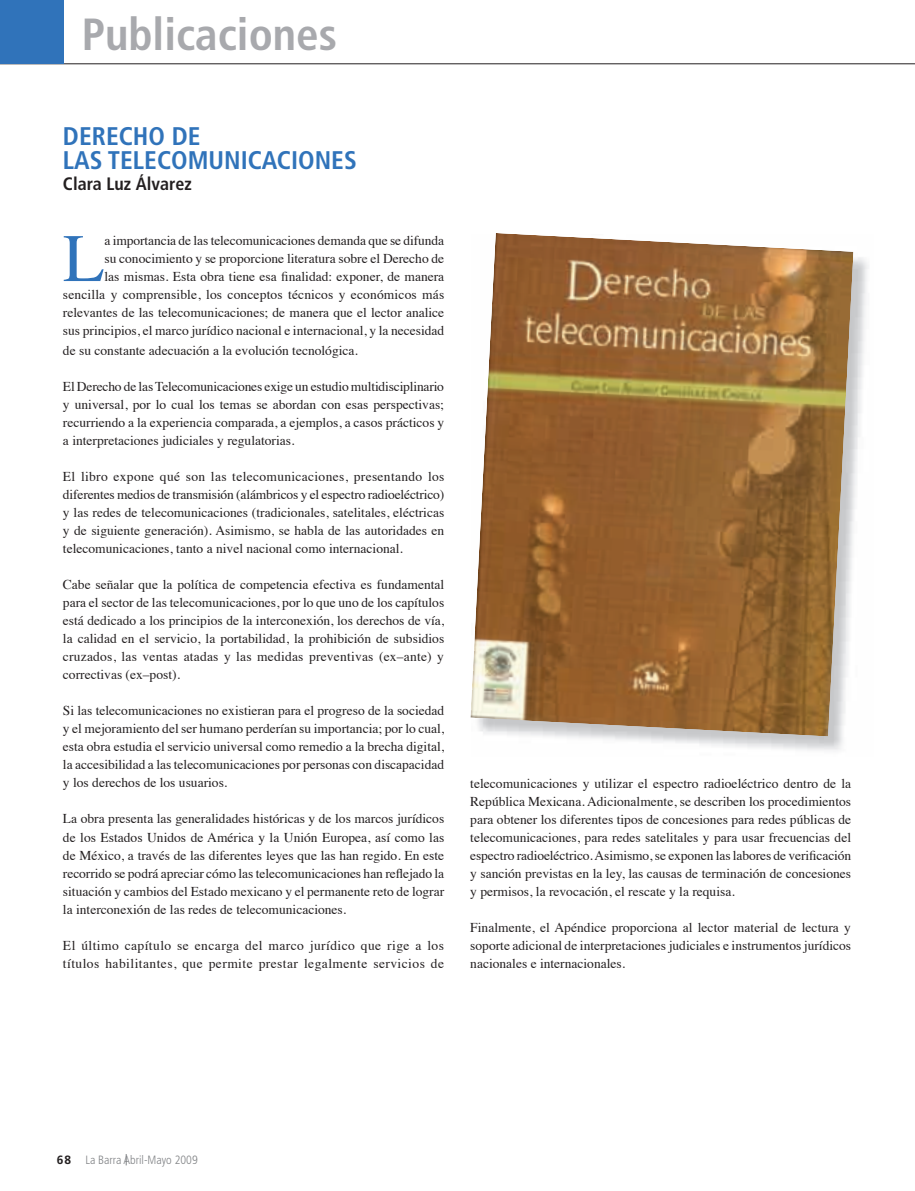
<style>
.page{position:relative;width:915px;height:1191px;background:#fff}
.page>*{position:absolute;margin:0;border:0;box-sizing:border-box;transform-origin:0 0}
.t1{font:67.8px "Times";color:#3073ba}
.t2{font:700 condensed 45px "Frutiger";color:#a8a9ad}
.t3{font:700 condensed 25.5px/24px "Frutiger";color:#3073ba}
.t4{font:700 condensed 18px "Frutiger";color:#231f20}
.t5{font:13.5px/18px "Times";color:#231f20;text-align:justify}
.t6{font:13.5px/18px "Times";letter-spacing:.035em;color:#231f20}
.t7{font:300 condensed 12px "Frutiger";color:#808285}
.s1{font-weight:700;font-stretch:normal;color:#231f20}
</style>
<div class="page">
<hr style="left:0;top:64px;width:914px;height:1px;background:#231f20">
<div style="left:0;top:0;width:64px;height:64px;background:#3073ba"></div>
<img style="left:554px;top:252px;width:314px;height:498px">
<img style="left:470px;top:233px;width:383px;height:503px">
<h2 class="t2" style="left:82px;top:8px;width:257px">Publicaciones</h2>
<h3 class="t3" style="left:63px;top:124px;width:295px">DERECHO DE<br>LAS TELECOMUNICACIONES</h3>
<h3 class="t4" style="left:63px;top:173px;width:130px">Clara Luz Álvarez</h3>
<h1 class="t1" style="left:63px;top:195px;width:43px">L</h1>
<p class="t5" style="left:63px;top:230px;width:382px;text-align:right">a importancia de las telecomunicaciones demanda que se difunda<br>su conocimiento y se proporcione literatura sobre el Derecho de<br>las mismas. Esta obra tiene esa finalidad: exponer, de manera sencilla y comprensible, los conceptos técnicos y económicos más relevantes de las telecomunicaciones; de manera que el lector analice sus principios, el marco jurídico nacional e internacional, y la necesidad</p>
<p class="t5" style="left:63px;top:340px;width:296px">de su constante adecuación a la evolución tecnológica.</p>
<p class="t5" style="left:63px;top:376px;width:382px">El Derecho de las Telecomunicaciones exige un estudio multidisciplinario y universal, por lo cual los temas se abordan con esas perspectivas; recurriendo a la experiencia comparada, a ejemplos, a casos prácticos y a interpretaciones judiciales y regulatorias.</p>
<p class="t5" style="left:63px;top:466px;width:383px">El libro expone qué son las telecomunicaciones, presentando los diferentes medios de transmisión (alámbricos y el espectro radioeléctrico) y las redes de telecomunicaciones (tradicionales, satelitales, eléctricas y de siguiente generación). Asimismo, se habla de las autoridades en telecomunicaciones, tanto a nivel nacional como internacional.</p>
<p class="t5" style="left:63px;top:574px;width:382px">Cabe señalar que la política de competencia efectiva es fundamental para el sector de las telecomunicaciones, por lo que uno de los capítulos está dedicado a los principios de la interconexión, los derechos de vía, la calidad en el servicio, la portabilidad, la prohibición de subsidios cruzados, las ventas atadas y las medidas preventivas (ex–ante) y correctivas (ex–post).</p>
<p class="t5" style="left:63px;top:700px;width:382px">Si las telecomunicaciones no existieran para el progreso de la sociedad y el mejoramiento del ser humano perderían su importancia; por lo cual, esta obra estudia el servicio universal como remedio a la brecha digital, la accesibilidad a las telecomunicaciones por personas con discapacidad y los derechos de los usuarios.</p>
<p class="t5" style="left:63px;top:808px;width:382px">La obra presenta las generalidades históricas y de los marcos jurídicos de los Estados Unidos de América y la Unión Europea, así como las de México, a través de las diferentes leyes que las han regido. En este recorrido se podrá apreciar cómo las telecomunicaciones han reflejado la situación y cambios del Estado mexicano y el permanente reto de lograr la interconexión de las redes de telecomunicaciones.</p>
<p class="t6" style="left:63px;top:934px;width:382px">El último capítulo se encarga del marco jurídico que rige a los títulos habilitantes, que permite prestar legalmente servicios de</p>
<p class="t5" style="left:470px;top:773px;width:382px">telecomunicaciones y utilizar el espectro radioeléctrico dentro de la República Mexicana. Adicionalmente, se describen los procedimientos para obtener los diferentes tipos de concesiones para redes públicas de telecomunicaciones, para redes satelitales y para usar frecuencias del espectro radioeléctrico. Asimismo, se exponen las labores de verificación y sanción previstas en la ley, las causas de terminación de concesiones y permisos, la revocación, el rescate y la requisa.</p>
<p class="t5" style="left:470px;top:917px;width:382px">Finalmente, el Apéndice proporciona al lector material de lectura y soporte adicional de interpretaciones judiciales e instrumentos jurídicos nacionales e internacionales.</p>
<p class="t7" style="left:57px;top:1153px;width:142px"><span class="s1">68</span> La Barra Abril-Mayo 2009</p>
</div>
